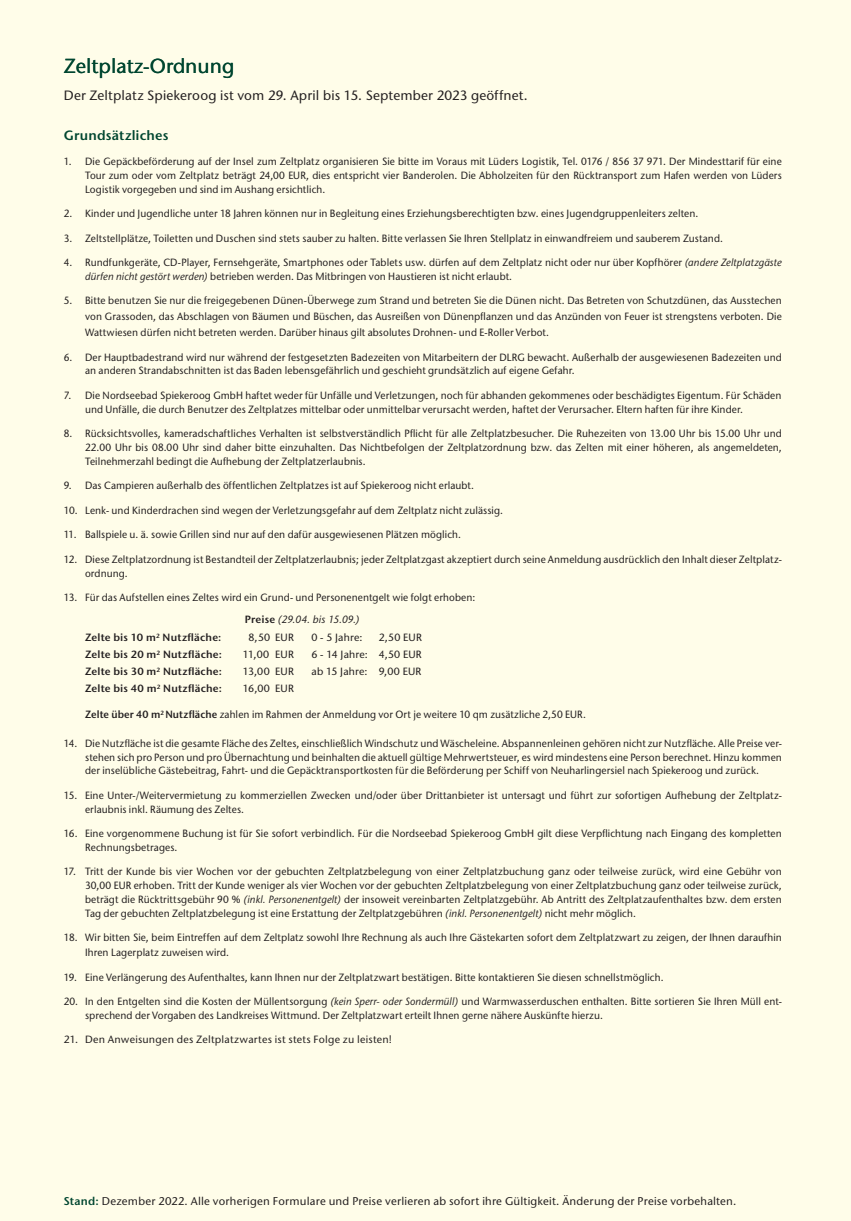
<style>
.page{position:relative;width:851px;height:1221px;background:#fff}
.page>*{position:absolute;margin:0;border:0;box-sizing:border-box;transform-origin:0 0}
.t1{font:500 20.25px "Stone Sans ITC Std";letter-spacing:.005em;color:#004630}
.t2{font:500 13.5px "Stone Sans ITC Std";letter-spacing:.015em;color:#231f20}
.t3{font:600 13.5px "Stone Sans ITC Std";letter-spacing:.01em;color:#004630}
.t4{font:500 11.25px "Stone Sans ITC Std";letter-spacing:.02em;color:#231f20}
.t5{font:500 10.5px "Stone Sans ITC Std";letter-spacing:.01em;color:#231f20;scale:.95 1}
.t6{font:500 10.5px "Stone Sans ITC Std";letter-spacing:.01em;color:#231f20}
.t7{font:600 10.5px "Stone Sans ITC Std";letter-spacing:.015em;color:#231f20}
.t8{font:italic 500 10.5px "Stone Sans ITC Std";letter-spacing:.005em;color:#231f20}
.s1{font-style:italic}
.s2{font-weight:600;font-style:normal}
.s3{font-weight:600}
.s4{font-weight:600;color:#004630}
</style>
<div class="page">
<div style="left:0;top:0;width:850px;height:1220px;background:#fffde9"></div>
<p class="t1" style="left:64px;top:54px;width:172px">Zeltplatz-Ordnung</p>
<p class="t2" style="left:64px;top:87px;width:465px">Der Zeltplatz Spiekeroog ist vom 29. April bis 15. September 2023 geöffnet.</p>
<p class="t3" style="left:64px;top:127px;width:106px">Grundsätzliches</p>
<p class="t5" style="left:64px;top:155px;width:757px">1. Die Gepäckbeförderung auf der Insel zum Zeltplatz organisieren Sie bitte im Voraus mit Lüders Logistik, Tel. 0176 / 856 37 971. Der Mindesttarif für eine</p>
<p class="t5" style="left:85px;top:169px;width:734px">Tour zum oder vom Zeltplatz beträgt 24,00 EUR, dies entspricht vier Banderolen. Die Abholzeiten für den Rücktransport zum Hafen werden von Lüders</p>
<p class="t5" style="left:85px;top:182px;width:254px">Logistik vorgegeben und sind im Aushang ersichtlich.</p>
<p class="t5" style="left:64px;top:207px;width:669px">2. Kinder und Jugendliche unter 18 Jahren können nur in Begleitung eines Erziehungsberechtigten bzw. eines Jugendgruppenleiters zelten.</p>
<p class="t5" style="left:64px;top:231px;width:695px">3. Zeltstellplätze, Toiletten und Duschen sind stets sauber zu halten. Bitte verlassen Sie Ihren Stellplatz in einwandfreiem und sauberem Zustand.</p>
<p class="t5" style="left:64px;top:256px;width:757px">4. Rundfunkgeräte, CD-Player, Fernsehgeräte, Smartphones oder Tablets usw. dürfen auf dem Zeltplatz nicht oder nur über Kopfhörer <span class="s1">(andere Zeltplatzgäste</span></p>
<p class="t5" style="left:85px;top:270px;width:451px"><span class="s1">dürfen nicht gestört werden)</span> betrieben werden. Das Mitbringen von Haustieren ist nicht erlaubt.</p>
<p class="t5" style="left:64px;top:294px;width:757px">5. Bitte benutzen Sie nur die freigegebenen Dünen-Überwege zum Strand und betreten Sie die Dünen nicht. Das Betreten von Schutzdünen, das Ausstechen</p>
<p class="t5" style="left:85px;top:310px;width:734px">von Grassoden, das Abschlagen von Bäumen und Büschen, das Ausreißen von Dünenpflanzen und das Anzünden von Feuer ist strengstens verboten. Die</p>
<p class="t5" style="left:85px;top:326px;width:490px">Wattwiesen dürfen nicht betreten werden. Darüber hinaus gilt absolutes Drohnen- und E-Roller Verbot.</p>
<p class="t5" style="left:64px;top:350px;width:757px">6. Der Hauptbadestrand wird nur während der festgesetzten Badezeiten von Mitarbeitern der DLRG bewacht. Außerhalb der ausgewiesenen Badezeiten und</p>
<p class="t5" style="left:85px;top:364px;width:516px">an anderen Strandabschnitten ist das Baden lebensgefährlich und geschieht grundsätzlich auf eigene Gefahr.</p>
<p class="t5" style="left:64px;top:389px;width:756px">7. Die Nordseebad Spiekeroog GmbH haftet weder für Unfälle und Verletzungen, noch für abhanden gekommenes oder beschädigtes Eigentum. Für Schäden</p>
<p class="t5" style="left:85px;top:402px;width:694px">und Unfälle, die durch Benutzer des Zeltplatzes mittelbar oder unmittelbar verursacht werden, haftet der Verursacher. Eltern haften fü r ihre Kinder.</p>
<p class="t5" style="left:64px;top:427px;width:757px">8. Rücksichtsvolles, kameradschaftliches Verhalten ist selbstverständlich Pflicht für alle Zeltplatzbesucher. Die Ruhezeiten von 13.00 Uhr bis 15.00 Uhr und</p>
<p class="t5" style="left:85px;top:441px;width:734px">22.00 Uhr bis 08.00 Uhr sind daher bitte einzuhalten. Das Nichtbefolgen der Zeltplatzordnung bzw. das Zelten mit einer höheren, als angemeldeten,</p>
<p class="t5" style="left:85px;top:455px;width:297px">Teilnehmerzahl bedingt die Aufhebung der Zeltplatzerlaubnis.</p>
<p class="t5" style="left:64px;top:479px;width:433px">9. Das Campieren außerhalb des öffentlichen Zeltplatzes ist auf Spiekeroog nicht erlaubt.</p>
<p class="t5" style="left:64px;top:503px;width:463px">10. Lenk- und Kinderdrachen sind wegen der Verletzungsgefahr auf dem Zeltplatz nicht zulässig.</p>
<p class="t5" style="left:64px;top:528px;width:419px">11. Ballspiele u. ä. sowie Grillen sind nur auf den dafür ausgewiesenen Plätzen möglich.</p>
<p class="t5" style="left:64px;top:552px;width:757px">12. Diese Zeltplatzordnung ist Bestandteil der Zeltplatzerlaubnis; jeder Zeltplatzgast akzeptiert durch seine Anmeldung ausdrücklich den Inhalt dieser Zeltplatz-</p>
<p class="t5" style="left:85px;top:566px;width:46px">ordnung.</p>
<p class="t5" style="left:64px;top:591px;width:434px">13. Für das Aufstellen eines Zeltes wird ein Grund- und Personenentgelt wie folgt erhoben:</p>
<p class="t8" style="left:245px;top:613px;width:116px"><span class="s2">Preise</span> (29.04. bis 15.09.)</p>
<p class="t7" style="left:85px;top:631px;width:138px">Zelte bis 10 m<sup>2</sup> Nutzfläche:</p>
<p class="t6" style="left:248px;top:631px;width:47px">8,50 EUR</p>
<p class="t6" style="left:311px;top:631px;width:52px">0 - 5 Jahre:</p>
<p class="t6" style="left:379px;top:631px;width:45px">2,50 EUR</p>
<p class="t7" style="left:85px;top:648px;width:138px">Zelte bis 20 m<sup>2</sup> Nutzfläche:</p>
<p class="t6" style="left:243px;top:648px;width:53px">11,00 EUR</p>
<p class="t6" style="left:311px;top:648px;width:112px">6 - 14 Jahre: 4,50 EUR</p>
<p class="t7" style="left:85px;top:665px;width:138px">Zelte bis 30 m<sup>2</sup> Nutzfläche:</p>
<p class="t6" style="left:243px;top:665px;width:53px">13,00 EUR</p>
<p class="t6" style="left:311px;top:665px;width:111px">ab 15 Jahre: 9,00 EUR</p>
<p class="t7" style="left:85px;top:682px;width:138px">Zelte bis 40 m<sup>2</sup> Nutzfläche:</p>
<p class="t6" style="left:243px;top:682px;width:52px">16,00 EUR</p>
<p class="t5" style="left:85px;top:708px;width:528px"><span class="s3">Zelte über 40 m</span><sup>2</sup> <span class="s3">Nutzfläche</span> zahlen im Rahmen der Anmeldung vor Ort je weitere 10 qm zusätzliche 2,50 EUR.</p>
<p class="t5" style="left:64px;top:736px;width:757px">14. Die Nutzfläche ist die gesamte Fläche des Zeltes, einschließlich Windschutz und Wäscheleine. Abspannenleinen gehören nicht zur Nutzfläche. Alle Preise ver-</p>
<p class="t5" style="left:85px;top:750px;width:734px">stehen sich pro Person und pro Übernachtung und beinhalten die aktuell gültige Mehrwertsteuer, es wird mindestens eine Person berechnet. Hinzu kommen</p>
<p class="t5" style="left:85px;top:764px;width:710px">der inselübliche Gästebeitrag, Fahrt- und die Gepäcktransportkosten für die Beförderung per Schiff von Neuharlingersiel nach Spiekeroog und zurück.</p>
<p class="t5" style="left:64px;top:788px;width:757px">15. Eine Unter-/Weitervermietung zu kommerziellen Zwecken und/oder über Drittanbieter ist untersagt und führt zur sofortigen Aufhebung der Zeltplatz-</p>
<p class="t5" style="left:85px;top:802px;width:169px">erlaubnis inkl. Räumung des Zeltes.</p>
<p class="t5" style="left:64px;top:827px;width:757px">16. Eine vorgenommene Buchung ist für Sie sofort verbindlich. Für die Nordseebad Spiekeroog GmbH gilt diese Verpflichtung nach Eingang des kompletten</p>
<p class="t5" style="left:85px;top:840px;width:99px">Rechnungsbetrages.</p>
<p class="t5" style="left:64px;top:865px;width:757px">17. Tritt der Kunde bis vier Wochen vor der gebuchten Zeltplatzbelegung von einer Zeltplatzbuchung ganz oder teilweise zurück, wird eine Gebühr von</p>
<p class="t5" style="left:85px;top:879px;width:734px">30,00 EUR erhoben. Tritt der Kunde weniger als vier Wochen vor der gebuchten Zeltplatzbelegung von einer Zeltplatzbuchung ganz oder teilweise zurück,</p>
<p class="t5" style="left:85px;top:892px;width:734px">beträgt die Rücktrittsgebühr 90 % <span class="s1">(inkl. Personenentgelt)</span> der insoweit vereinbarten Zeltplatzgebühr. Ab Antritt des Zeltplatzaufenthaltes bzw. dem ersten</p>
<p class="t5" style="left:85px;top:906px;width:581px">Tag der gebuchten Zeltplatzbelegung ist eine Erstattung der Zeltplatzgebühren <span class="s1">(inkl. Personenentgelt)</span> nicht mehr möglich.</p>
<p class="t5" style="left:64px;top:931px;width:757px">18. Wir bitten Sie, beim Eintreffen auf dem Zeltplatz sowohl Ihre Rechnung als auch Ihre Gästekarten sofort dem Zeltplatzwart zu zeigen, der Ihnen daraufhin</p>
<p class="t5" style="left:85px;top:946px;width:153px">Ihren Lagerplatz zuweisen wird.</p>
<p class="t5" style="left:64px;top:970px;width:632px">19. Eine Verlängerung des Aufenthaltes, kann Ihnen nur der Zeltplatzwart bestätigen. Bitte kontaktieren Sie diesen schnellstmöglich.</p>
<p class="t5" style="left:64px;top:995px;width:757px">20. In den Entgelten sind die Kosten der Müllentsorgung <span class="s1">(kein Sperr- oder Sondermüll)</span> und Warmwasserduschen enthalten. Bitte sortieren Sie Ihren Müll ent-</p>
<p class="t5" style="left:85px;top:1008px;width:546px">sprechend der Vorgaben des Landkreises Wittmund. Der Zeltplatzwart erteilt Ihnen gerne nähere Auskünfte hierzu.</p>
<p class="t6" style="left:64px;top:1033px;width:330px">21. Den Anweisungen des Zeltplatzwartes ist stets Folge zu leisten!</p>
<p class="t4" style="left:64px;top:1193px;width:674px"><span class="s4">Stand:</span> Dezember 2022. Alle vorherigen Formulare und Preise verlieren ab sofort ihre Gültigkeit. Änderung der Preise vorbehalten.</p>
</div>
